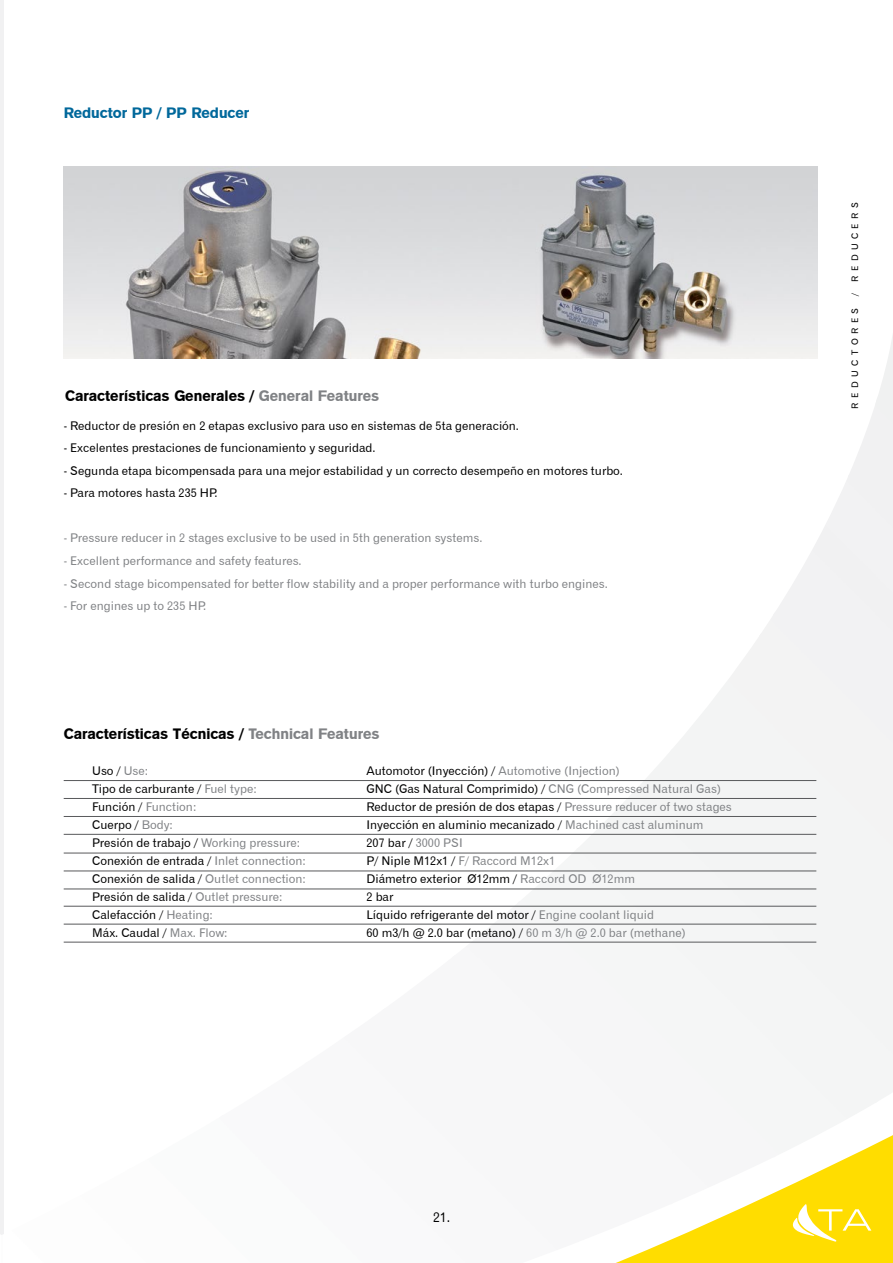
<style>
.page{position:relative;width:893px;height:1263px;background:#fff}
.page>*{position:absolute;margin:0;border:0;box-sizing:border-box;transform-origin:0 0}
.t1{font:15px "Gothic 725 BT Black A";color:#000}
.t2{font:15px "Gothic 725 BT Black A";color:#00689b}
.t3{font:13.5px "Gothic 720 BT Roman B";color:#000}
.t4{font:12px/18px "Gothic 720 BT Roman B";color:#000}
.t5{font:12px "Gothic 720 BT Roman B";color:#808285}
.t6{font:9px "Gothic 720 BT Roman B";letter-spacing:.5em;color:#000}
.s1{color:#808285}
</style>
<div class="page">
<hr style="left:0;top:0;width:3px;height:1263px;background:#f1f1f2">
<svg style="left:672px;top:1135px;width:221px;height:128px;fill:#fd0"></svg>
<img style="left:0;top:1168px;width:672px;height:95px">
<img style="left:670px;top:636px;width:105px;height:568px">
<img style="left:127px;top:1117px;width:545px;height:53px">
<img style="left:670px;top:1064px;width:2px;height:53px">
<div style="left:876px;top:336px;width:17px;height:767px;background:#f3f3f3"></div>
<img style="left:670px;top:1010px;width:2px;height:54px">
<img style="left:670px;top:957px;width:2px;height:53px">
<img style="left:848px;top:396px;width:30px;height:80px">
<svg style="left:792px;top:1204px;width:79px;height:38px"></svg>
<hr style="left:64px;top:780px;width:752px;height:1px;background:#58595b">
<hr style="left:64px;top:906px;width:752px;height:1px;background:#58595b">
<hr style="left:64px;top:853px;width:752px;height:1px;background:#58595b">
<hr style="left:64px;top:834px;width:752px;height:1px;background:#58595b">
<hr style="left:64px;top:798px;width:752px;height:1px;background:#58595b">
<hr style="left:64px;top:924px;width:752px;height:1px;background:#58595b">
<hr style="left:64px;top:871px;width:752px;height:1px;background:#58595b">
<hr style="left:64px;top:816px;width:752px;height:1px;background:#58595b">
<hr style="left:64px;top:942px;width:752px;height:1px;background:#58595b">
<hr style="left:64px;top:889px;width:752px;height:1px;background:#58595b">
<img style="left:63px;top:167px;width:755px;height:191px">
<p class="t2" style="left:64px;top:103px;width:187px">Reductor PP / PP Reducer</p>
<p class="t1" style="left:65px;top:386px;width:316px">Características Generales / <span class="s1">General Features</span></p>
<p class="t4" style="left:64px;top:417px;width:457px">- Reductor de presión en 2 etapas exclusivo para uso en sistemas de 5ta generación.</p>
<p class="t4" style="left:64px;top:439px;width:313px">- Excelentes prestaciones de funcionamiento y seguridad.</p>
<p class="t4" style="left:64px;top:462px;width:561px">- Segunda etapa bicompensada para una mejor estabilidad y un correcto desempeño en motores turbo.</p>
<p class="t4" style="left:64px;top:484px;width:155px">- Para motores hasta 235 HP.</p>
<p class="t5" style="left:64px;top:531px;width:420px">- Pressure reducer in 2 stages exclusive to be used in 5th generation systems.</p>
<p class="t5" style="left:64px;top:553px;width:239px">- Excellent performance and safety features.</p>
<p class="t5" style="left:64px;top:576px;width:546px">- Second stage bicompensated for better flow stability and a proper performance with turbo engines.</p>
<p class="t5" style="left:64px;top:598px;width:144px">- For engines up to 235 HP.</p>
<p class="t1" style="left:64px;top:725px;width:317px">Características Técnicas / <span class="s1">Technical Features</span></p>
<p class="t4" style="left:92px;top:762px;width:215px">Uso / <span class="s1">Use:<br></span>Tipo de carburante / <span class="s1">Fuel type:<br></span>Función / <span class="s1">Function:<br></span>Cuerpo / <span class="s1">Body:<br></span>Presión de trabajo / <span class="s1">Working pressure:<br></span>Conexión de entrada / <span class="s1">Inlet connection:<br></span>Conexión de salida / <span class="s1">Outlet connection:<br></span>Presión de salida / <span class="s1">Outlet pressure:<br></span>Calefacción / <span class="s1">Heating:<br></span>Máx. Caudal / <span class="s1">Max. Flow:</span></p>
<p class="t4" style="left:367px;top:762px;width:367px">Automotor (Inyección) / <span class="s1">Automotive (Injection)<br></span>GNC (Gas Natural Comprimido) / <span class="s1">CNG (Compressed Natural Gas)<br></span>Reductor de presión de dos etapas / <span class="s1">Pressure reducer of two stages </span>Inyección en aluminio mecanizado / <span class="s1">Machined cast aluminum<br></span>207 bar / <span class="s1">3000 PSI<br></span>P/ Niple M12x1 / <span class="s1">F/ Raccord M12x1<br></span>Diámetro exterior Ø12mm / <span class="s1">Raccord OD Ø12mm<br></span>2 bar<br>Líquido refrigerante del motor / <span class="s1">Engine coolant liquid<br></span>60 m3/h @ 2.0 bar (metano) / <span class="s1">60 m 3/h @ 2.0 bar (methane)</span></p>
<p class="t3" style="left:433px;top:1209px;width:19px">21.</p>
<p class="t6" style="left:849px;top:296px;width:96px;rotate:-90deg">/ REDUCERS</p>
<p class="t6" style="left:849px;top:409px;width:102px;rotate:-90deg">REDUCTORES</p>
</div>
